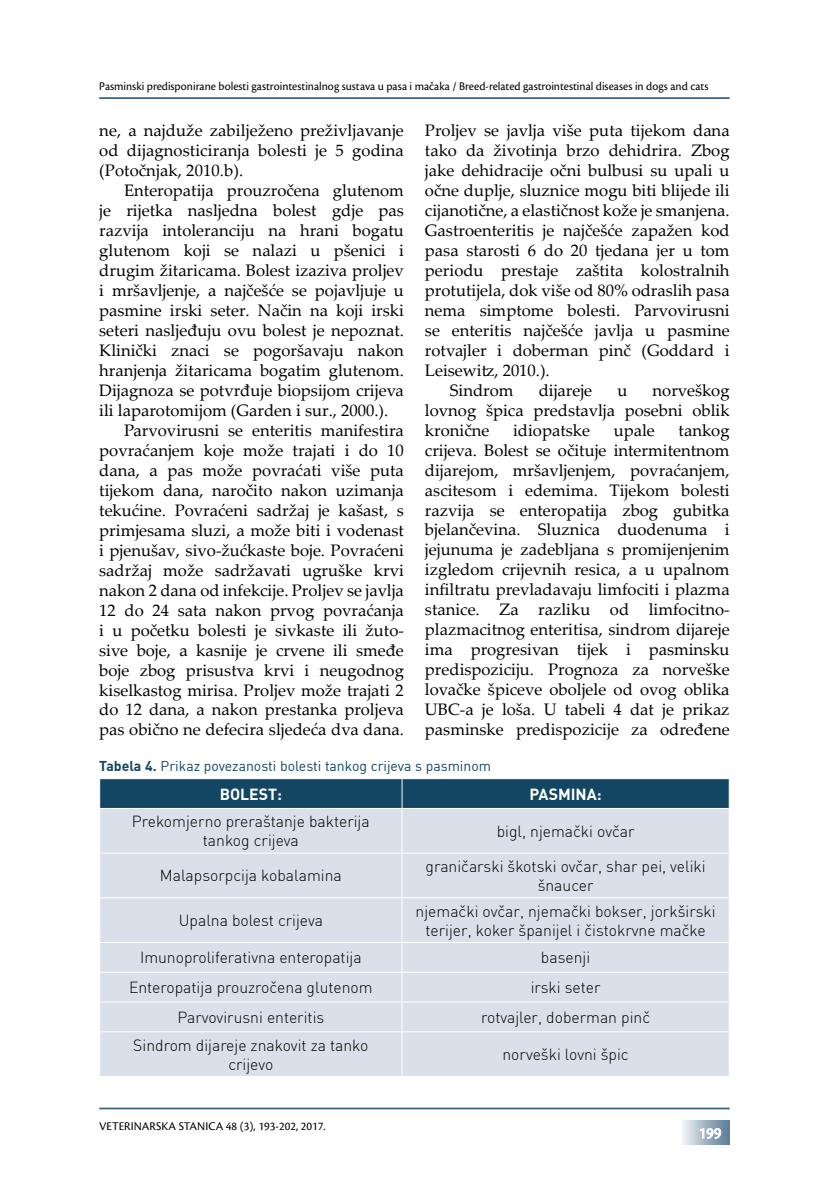
<style>
.page{position:relative;width:819px;height:1191px;background:#fff}
.page>*{position:absolute;margin:0;border:0;box-sizing:border-box;transform-origin:0 0}
.t1{font:16.62px/19.9px "Palatino Linotype";color:#000;text-align:justify}
.t2{font:15.75px/18.9px "DIN Lt";color:#000;text-align:center}
.t3{font:700 15.75px "DIN";color:#fff}
.t4{font:15.75px "Cronos Pro";color:#fff}
.t5{font:14px "DIN";color:#124662}
.t6{font:12.25px "Cronos Pro";color:#000}
.s1{font-weight:700}
</style>
<div class="page">
<hr style="left:99px;top:1107px;width:630px;height:2px;background:#3a617d">
<hr style="left:99px;top:97px;width:630px;height:2px;background:#3a617d">
<div style="left:680px;top:1120px;width:49px;height:25px;background:linear-gradient(to right,#f7f9fa,#597995)"></div>
<svg style="left:699px;top:1127px;width:22px;height:12px"></svg>
<div style="left:100px;top:809px;width:628px;height:267px;background:#dae0e9"></div>
<svg style="left:99px;top:778px;width:630px;height:30px;background:#1c4d68"></svg>
<hr style="left:401px;top:809px;width:1px;height:43px;background:#fff">
<hr style="left:99px;top:852px;width:303px;height:1px;background:#fff">
<hr style="left:402px;top:852px;width:327px;height:1px;background:#fff">
<hr style="left:401px;top:853px;width:1px;height:44px;background:#fff">
<hr style="left:99px;top:897px;width:303px;height:1px;background:#fff">
<hr style="left:402px;top:897px;width:327px;height:1px;background:#fff">
<hr style="left:401px;top:898px;width:1px;height:44px;background:#fff">
<hr style="left:99px;top:942px;width:303px;height:1px;background:#fff">
<hr style="left:402px;top:942px;width:327px;height:1px;background:#fff">
<hr style="left:99px;top:971px;width:303px;height:1px;background:#fff">
<hr style="left:402px;top:971px;width:327px;height:1px;background:#fff">
<hr style="left:99px;top:1001px;width:303px;height:1px;background:#fff">
<hr style="left:402px;top:1001px;width:327px;height:1px;background:#fff">
<svg style="left:401px;top:943px;width:1px;height:88px"></svg>
<svg style="left:728px;top:943px;width:1px;height:88px"></svg>
<hr style="left:99px;top:1031px;width:303px;height:1px;background:#fff">
<hr style="left:402px;top:1031px;width:327px;height:1px;background:#fff">
<hr style="left:401px;top:1032px;width:1px;height:44px;background:#fff">
<p class="t6" style="left:99px;top:79px;width:611px">Pasminski predisponirane bolesti gastrointestinalnog sustava u pasa i mačaka / Breed-related gastrointestinal diseases in dogs and cats</p>
<p class="t1" style="left:425px;top:120px;width:306px">Proljev se javlja više puta tijekom dana</p>
<p class="t1" style="left:425px;top:140px;width:306px">tako da životinja brzo dehidrira. Zbog</p>
<p class="t1" style="left:425px;top:160px;width:306px">jake dehidracije očni bulbusi su upali u</p>
<p class="t1" style="left:425px;top:180px;width:306px">očne duplje, sluznice mogu biti blijede ili</p>
<p class="t1" style="left:425px;top:200px;width:306px">cijanotične, a elastičnost kože je smanjena.</p>
<p class="t1" style="left:425px;top:220px;width:306px">Gastroenteritis je najčešće zapažen kod</p>
<p class="t1" style="left:425px;top:239px;width:306px">pasa starosti 6 do 20 tjedana jer u tom</p>
<p class="t1" style="left:425px;top:259px;width:306px">periodu prestaje zaštita kolostralnih</p>
<p class="t1" style="left:425px;top:279px;width:306px">protutijela, dok više od 80% odraslih pasa</p>
<p class="t1" style="left:425px;top:299px;width:306px">nema simptome bolesti. Parvovirusni</p>
<p class="t1" style="left:425px;top:319px;width:306px">se enteritis najčešće javlja u pasmine</p>
<p class="t1" style="left:425px;top:339px;width:306px">rotvajler i doberman pinč (Goddard i</p>
<p class="t1" style="left:425px;top:359px;width:126px">Leisewitz, 2010.).</p>
<p class="t1" style="left:450px;top:379px;width:65px">Sindrom</p>
<p class="t1" style="left:538px;top:379px;width:55px">dijareje</p>
<p class="t1" style="left:617px;top:379px;width:12px">u</p>
<p class="t1" style="left:99px;top:120px;width:306px">ne, a najduže zabilježeno preživljavanje od dijagnosticiranja bolesti je 5 godina (Potočnjak, 2010.b).</p>
<p class="t1" style="left:124px;top:180px;width:281px">Enteropatija prouzročena glutenom</p>
<p class="t1" style="left:99px;top:200px;width:306px">je rijetka nasljedna bolest gdje pas</p>
<p class="t1" style="left:99px;top:220px;width:306px">razvija intoleranciju na hrani bogatu</p>
<p class="t1" style="left:99px;top:240px;width:306px">glutenom koji se nalazi u pšenici i</p>
<p class="t1" style="left:99px;top:260px;width:306px">drugim žitaricama. Bolest izaziva proljev</p>
<p class="t1" style="left:99px;top:280px;width:306px">i mršavljenje, a najčešće se pojavljuje u</p>
<p class="t1" style="left:99px;top:300px;width:306px">pasmine irski seter. Način na koji irski</p>
<p class="t1" style="left:99px;top:320px;width:306px">seteri nasljeđuju ovu bolest je nepoznat.</p>
<p class="t1" style="left:99px;top:340px;width:306px">Klinički znaci se pogoršavaju nakon</p>
<p class="t1" style="left:99px;top:360px;width:306px">hranjenja žitaricama bogatim glutenom.</p>
<p class="t1" style="left:99px;top:379px;width:306px">Dijagnoza se potvrđuje biopsijom crijeva</p>
<p class="t1" style="left:99px;top:399px;width:290px">ili laparotomijom (Garden i sur., 2000.).</p>
<p class="t1" style="left:124px;top:419px;width:281px">Parvovirusni se enteritis manifestira</p>
<p class="t1" style="left:99px;top:439px;width:306px">povraćanjem koje može trajati i do 10</p>
<p class="t1" style="left:99px;top:459px;width:306px">dana, a pas može povraćati više puta</p>
<p class="t1" style="left:99px;top:479px;width:306px">tijekom dana, naročito nakon uzimanja</p>
<p class="t1" style="left:99px;top:499px;width:306px">tekućine. Povraćeni sadržaj je kašast, s</p>
<p class="t1" style="left:99px;top:519px;width:306px">primjesama sluzi, a može biti i vodenast</p>
<p class="t1" style="left:99px;top:539px;width:306px">i pjenušav, sivo-žućkaste boje. Povraćeni</p>
<p class="t1" style="left:99px;top:559px;width:306px">sadržaj može sadržavati ugruške krvi</p>
<p class="t1" style="left:99px;top:579px;width:306px">nakon 2 dana od infekcije. Proljev se javlja</p>
<p class="t1" style="left:99px;top:599px;width:306px">12 do 24 sata nakon prvog povraćanja</p>
<p class="t1" style="left:99px;top:619px;width:306px">i u početku bolesti je sivkaste ili žuto-</p>
<p class="t1" style="left:99px;top:639px;width:306px">sive boje, a kasnije je crvene ili smeđe</p>
<p class="t1" style="left:99px;top:659px;width:306px">boje zbog prisustva krvi i neugodnog</p>
<p class="t1" style="left:99px;top:679px;width:306px">kiselkastog mirisa. Proljev može trajati 2</p>
<p class="t1" style="left:99px;top:699px;width:306px">do 12 dana, a nakon prestanka proljeva</p>
<p class="t1" style="left:99px;top:719px;width:306px">pas obično ne defecira sljedeća dva dana.</p>
<p class="t1" style="left:425px;top:379px;width:306px;text-indent:227px">norveškog lovnog špica predstavlja posebni oblik kronične</p>
<p class="t1" style="left:425px;top:419px;width:306px;text-indent:254px">tankog crijeva. Bolest se očituje intermitentnom dijarejom, mršavljenjem, povraćanjem, ascitesom i edemima. Tijekom bolesti razvija se enteropatija zbog gubitka bjelančevina. Sluznica duodenuma i jejunuma je zadebljana s promijenjenim izgledom crijevnih resica, a u upalnom infiltratu prevladavaju limfociti i plazma stanice. Za razliku od limfocitno&shy;plazmacitnog enteritisa, sindrom dijareje ima progresivan tijek i pasminsku predispoziciju. Prognoza za norveške lovačke špiceve oboljele od ovog oblika UBC-a je loša. U tabeli 4 dat je prikaz pasminske predispozicije za određene</p>
<p class="t5" style="left:99px;top:757px;width:393px"><span class="s1">Tabela 4.</span> Prikaz povezanosti bolesti tankog crijeva s pasminom</p>
<p class="t3" style="left:220px;top:783px;width:64px">BOLEST:</p>
<p class="t3" style="left:529px;top:783px;width:74px">PASMINA:</p>
<p class="t2" style="left:132px;top:811px;width:239px">Prekomjerno preraštanje bakterija tankog crijeva</p>
<p class="t2" style="left:496px;top:821px;width:139px">bigl, njemački ovčar</p>
<p class="t2" style="left:160px;top:865px;width:183px">Malapsorpcija kobalamina</p>
<p class="t2" style="left:425px;top:856px;width:282px">graničarski škotski ovčar, shar pei, veliki šnaucer</p>
<p class="t2" style="left:179px;top:910px;width:146px">Upalna bolest crijeva</p>
<p class="t2" style="left:415px;top:901px;width:301px">njemački ovčar, njemački bokser, jorkširski terijer, koker španijel i čistokrvne mačke</p>
<p class="t2" style="left:140px;top:947px;width:223px">Imunoproliferativna enteropatija</p>
<p class="t2" style="left:541px;top:947px;width:51px">basenji</p>
<p class="t2" style="left:129px;top:977px;width:245px">Enteropatija prouzročena glutenom</p>
<p class="t2" style="left:530px;top:977px;width:71px">irski seter</p>
<p class="t2" style="left:177px;top:1007px;width:148px">Parvovirusni enteritis</p>
<p class="t2" style="left:481px;top:1007px;width:170px">rotvajler, doberman pinč</p>
<p class="t2" style="left:133px;top:1035px;width:236px">Sindrom dijareje znakovit za tanko crijevo</p>
<p class="t2" style="left:502px;top:1044px;width:128px">norveški lovni špic</p>
<p class="t1" style="left:513px;top:419px;width:78px">idiopatske</p>
<p class="t1" style="left:613px;top:419px;width:43px">upale</p>
<p class="t6" style="left:99px;top:1119px;width:228px">VETERINARSKA STANICA 48 (3), 193-202, 2017.</p>
<p class="t4" style="left:698px;top:1124px;width:24px">199</p>
</div>
